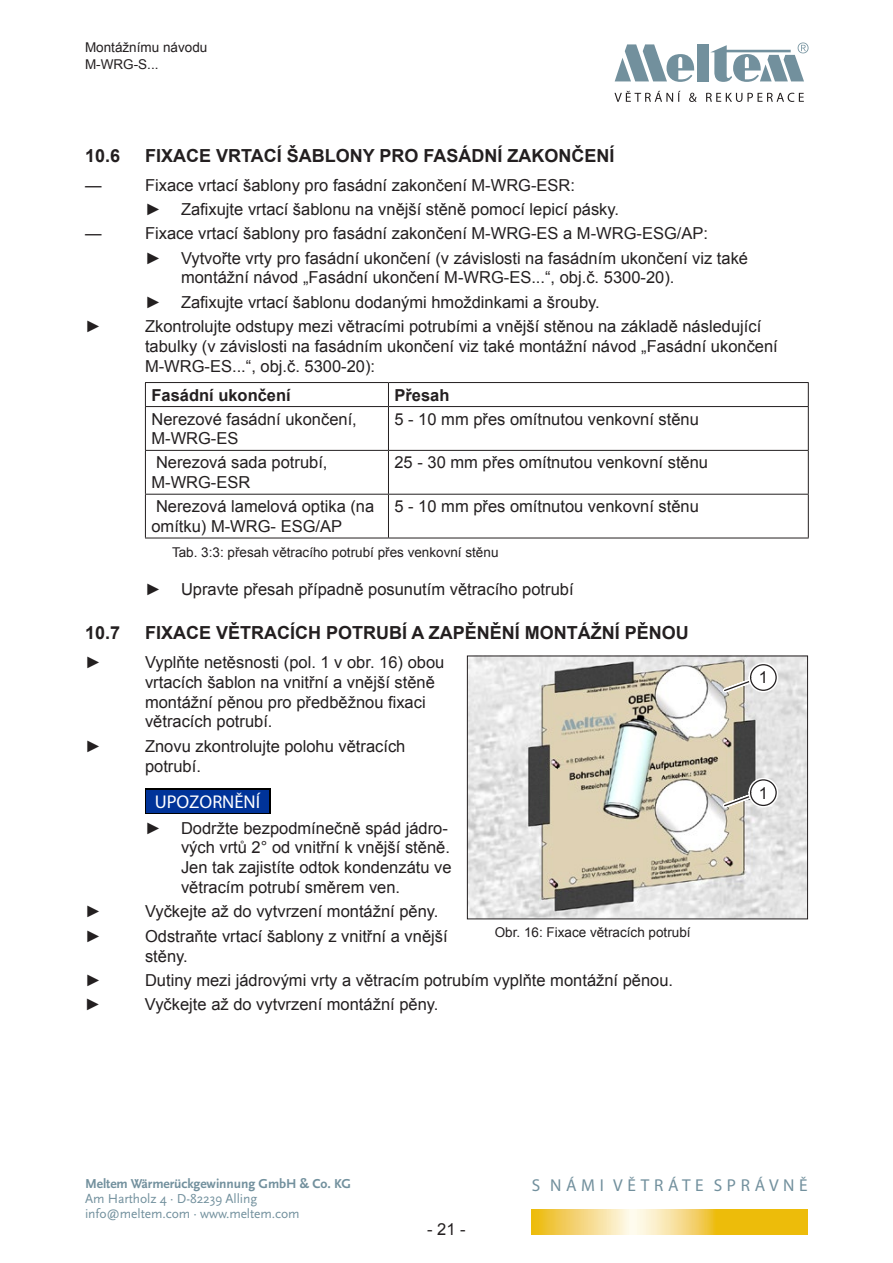
<style>
.page{position:relative;width:893px;height:1263px;background:#fff}
.page>*{position:absolute;margin:0;border:0;box-sizing:border-box;transform-origin:0 0}
.t1{font:18.6px "Myriad Pro";color:#fff}
.t2{font:700 18px "Arial";color:#231f20}
.t3{font:17.25px "Myriad Pro";letter-spacing:.27em;color:#72909d}
.t4{font:16.5px/19.8px "Arial";color:#231f20}
.t5{font:700 16.5px "Arial";color:#231f20}
.t6{font:13.5px/16.2px "Arial";color:#231f20}
.t7{font:13.5px/15px "Scala Sans Pro";letter-spacing:-.005em;color:#72909d}
.t8{font:700 13.5px "Scala Sans Pro";letter-spacing:-.005em;color:#72909d}
</style>
<div class="page">
<svg style="left:531px;top:1209px;width:277px;height:25px;background:#f2d05e"></svg>
<svg style="left:615px;top:44px;width:80px;height:38px"></svg>
<div style="left:697px;top:44px;width:12px;height:37px;background:#72909d"></div>
<svg style="left:710px;top:43px;width:98px;height:39px"></svg>
<svg style="left:614px;top:91px;width:190px;height:11px"></svg>
<hr style="left:145px;top:382px;width:243px;height:1px;background:#231f20">
<svg style="left:145px;top:383px;width:1px;height:23px"></svg>
<hr style="left:388px;top:382px;width:421px;height:1px;background:#231f20">
<svg style="left:388px;top:383px;width:1px;height:23px"></svg>
<svg style="left:808px;top:383px;width:1px;height:23px"></svg>
<hr style="left:145px;top:406px;width:243px;height:1px;background:#231f20">
<hr style="left:145px;top:407px;width:1px;height:43px;background:#231f20">
<hr style="left:388px;top:406px;width:421px;height:1px;background:#231f20">
<hr style="left:388px;top:407px;width:1px;height:43px;background:#231f20">
<hr style="left:808px;top:407px;width:1px;height:43px;background:#231f20">
<hr style="left:145px;top:450px;width:243px;height:1px;background:#231f20">
<hr style="left:145px;top:451px;width:1px;height:43px;background:#231f20">
<hr style="left:388px;top:450px;width:421px;height:1px;background:#231f20">
<hr style="left:388px;top:451px;width:1px;height:43px;background:#231f20">
<hr style="left:808px;top:451px;width:1px;height:43px;background:#231f20">
<hr style="left:145px;top:494px;width:243px;height:1px;background:#231f20">
<hr style="left:145px;top:495px;width:1px;height:43px;background:#231f20">
<hr style="left:388px;top:494px;width:421px;height:1px;background:#231f20">
<hr style="left:388px;top:495px;width:1px;height:43px;background:#231f20">
<hr style="left:808px;top:495px;width:1px;height:43px;background:#231f20">
<hr style="left:145px;top:538px;width:243px;height:1px;background:#231f20">
<hr style="left:388px;top:538px;width:421px;height:1px;background:#231f20">
<svg style="left:145px;top:789px;width:126px;height:25px"></svg>
<div style="left:146px;top:790px;width:123px;height:22px;background:#039"></div>
<img style="left:469px;top:658px;width:337px;height:259px">
<div style="left:467px;top:656px;width:341px;height:263px;border:1px solid #231f20"></div>
<svg style="left:720px;top:660px;width:61px;height:36px;background:#d6d1c6"></svg>
<div style="left:751px;top:665px;width:25px;height:25px;background:#fff;border-radius:50%"></div>
<div style="left:750px;top:664px;width:27px;height:27px;border:1px solid #231f20;border-radius:50%"></div>
<svg style="left:720px;top:775px;width:61px;height:36px;background:#b3b0a7"></svg>
<div style="left:751px;top:780px;width:25px;height:25px;background:#fff;border-radius:50%"></div>
<div style="left:750px;top:779px;width:27px;height:27px;border:1px solid #231f20;border-radius:50%"></div>
<p class="t6" style="left:85px;top:40px;width:124px">Montážnímu návodu<br>M-WRG-S...</p>
<p class="t2" style="left:85px;top:144px;width:37px">10.6</p>
<p class="t2" style="left:145px;top:144px;width:471px">FIXACE VRTACÍ ŠABLONY PRO FASÁDNÍ ZAKONČENÍ</p>
<p class="t4" style="left:85px;top:175px;width:18px">—</p>
<p class="t4" style="left:145px;top:173px;width:476px;line-height:24.3px">Fixace vrtací šablony pro fasádní zakončení M-WRG-ESR:<br>► Zafixujte vrtací šablonu na vnější stěně pomocí lepicí pásky.</p>
<p class="t4" style="left:85px;top:224px;width:18px">—</p>
<p class="t4" style="left:145px;top:222px;width:605px;line-height:24.3px">Fixace vrtací šablony pro fasádní zakončení M-WRG-ES a M-WRG-ESG/AP:<br>► Vytvořte vrty pro fasádní ukončení (v závislosti na fasádním ukončení viz také</p>
<p class="t4" style="left:145px;top:266px;width:531px;line-height:24.3px;text-indent:36px">montážní návod „Fasádní ukončení M-WRG-ES...“, obj.č. 5300-20). ► Zafixujte vrtací šablonu dodanými hmoždinkami a šrouby.</p>
<p class="t4" style="left:85px;top:317px;width:18px">►</p>
<p class="t4" style="left:145px;top:317px;width:634px">Zkontrolujte odstupy mezi větracími potrubími a vnější stěnou na základě následující tabulky (v závislosti na fasádním ukončení viz také montážní návod „Fasádní ukončení<br>M-WRG-ES...“, obj.č. 5300-20):</p>
<p class="t5" style="left:151px;top:384px;width:141px">Fasádní ukončení</p>
<p class="t5" style="left:394px;top:384px;width:57px">Přesah</p>
<p class="t4" style="left:151px;top:409px;width:207px">Nerezové fasádní ukončení,<br>M-WRG-ES</p>
<p class="t4" style="left:394px;top:409px;width:306px">5 - 10 mm přes omítnutou venkovní stěnu</p>
<p class="t4" style="left:151px;top:453px;width:178px">Nerezová sada potrubí,<br>M-WRG-ESR</p>
<p class="t4" style="left:394px;top:453px;width:315px">25 - 30 mm přes omítnutou venkovní stěnu</p>
<p class="t4" style="left:151px;top:497px;width:224px">Nerezová lamelová optika (na omítku) M-WRG- ESG/AP</p>
<p class="t4" style="left:394px;top:497px;width:306px">5 - 10 mm přes omítnutou venkovní stěnu</p>
<p class="t6" style="left:172px;top:545px;width:328px">Tab. 3:3: přesah větracího potrubí přes venkovní stěnu</p>
<p class="t4" style="left:145px;top:580px;width:430px">► Upravte přesah případně posunutím větracího potrubí</p>
<p class="t2" style="left:85px;top:621px;width:37px">10.7</p>
<p class="t2" style="left:145px;top:621px;width:545px">FIXACE VĚTRACÍCH POTRUBÍ A ZAPĚNĚNÍ MONTÁŽNÍ PĚNOU</p>
<p class="t4" style="left:85px;top:652px;width:18px">►</p>
<p class="t4" style="left:145px;top:652px;width:301px">Vyplňte netěsnosti (pol. 1 v obr. 16) obou vrtacích šablon na vnitřní a vnější stěně montážní pěnou pro předběžnou fixaci větracích potrubí.</p>
<p class="t4" style="left:85px;top:736px;width:18px">►</p>
<p class="t4" style="left:145px;top:736px;width:262px">Znovu zkontrolujte polohu větracích potrubí.</p>
<p class="t1" style="left:155px;top:790px;width:107px">UPOZORNĚNÍ</p>
<p class="t4" style="left:181px;top:818px;width:272px;text-indent:-36px">► Dodržte bezpodmínečně spád jádro&shy;vých vrtů 2° od vnitřní k vnější stěně.<br>Jen tak zajistíte odtok kondenzátu ve větracím potrubí směrem ven.</p>
<p class="t4" style="left:85px;top:902px;width:18px">►</p>
<p class="t4" style="left:145px;top:902px;width:295px">Vyčkejte až do vytvrzení montážní pěny.</p>
<p class="t4" style="left:85px;top:926px;width:18px">►</p>
<p class="t4" style="left:145px;top:926px;width:304px">Odstraňte vrtací šablony z vnitřní a vnější stěny.</p>
<p class="t4" style="left:85px;top:970px;width:18px">►</p>
<p class="t4" style="left:145px;top:970px;width:530px">Dutiny mezi jádrovými vrty a větracím potrubím vyplňte montážní pěnou.</p>
<p class="t4" style="left:85px;top:994px;width:18px">►</p>
<p class="t4" style="left:145px;top:994px;width:295px">Vyčkejte až do vytvrzení montážní pěny.</p>
<p class="t4" style="left:759px;top:668px;width:11px">1</p>
<p class="t4" style="left:759px;top:783px;width:11px">1</p>
<p class="t6" style="left:495px;top:924px;width:197px">Obr. 16: Fixace větracích potrubí</p>
<p class="t8" style="left:85px;top:1176px;width:267px">Meltem Wärmerückgewinnung GmbH &amp; Co. KG</p>
<p class="t7" style="left:85px;top:1191px;width:216px">Am Hartholz 4 · D-82239 Alling info@meltem.com · www.meltem.com</p>
<p class="t4" style="left:427px;top:1219px;width:40px">- 21 -</p>
<p class="t3" style="left:532px;top:1174px;width:278px">S NÁMI VĚTRÁTE SPRÁVNĚ</p>
</div>
